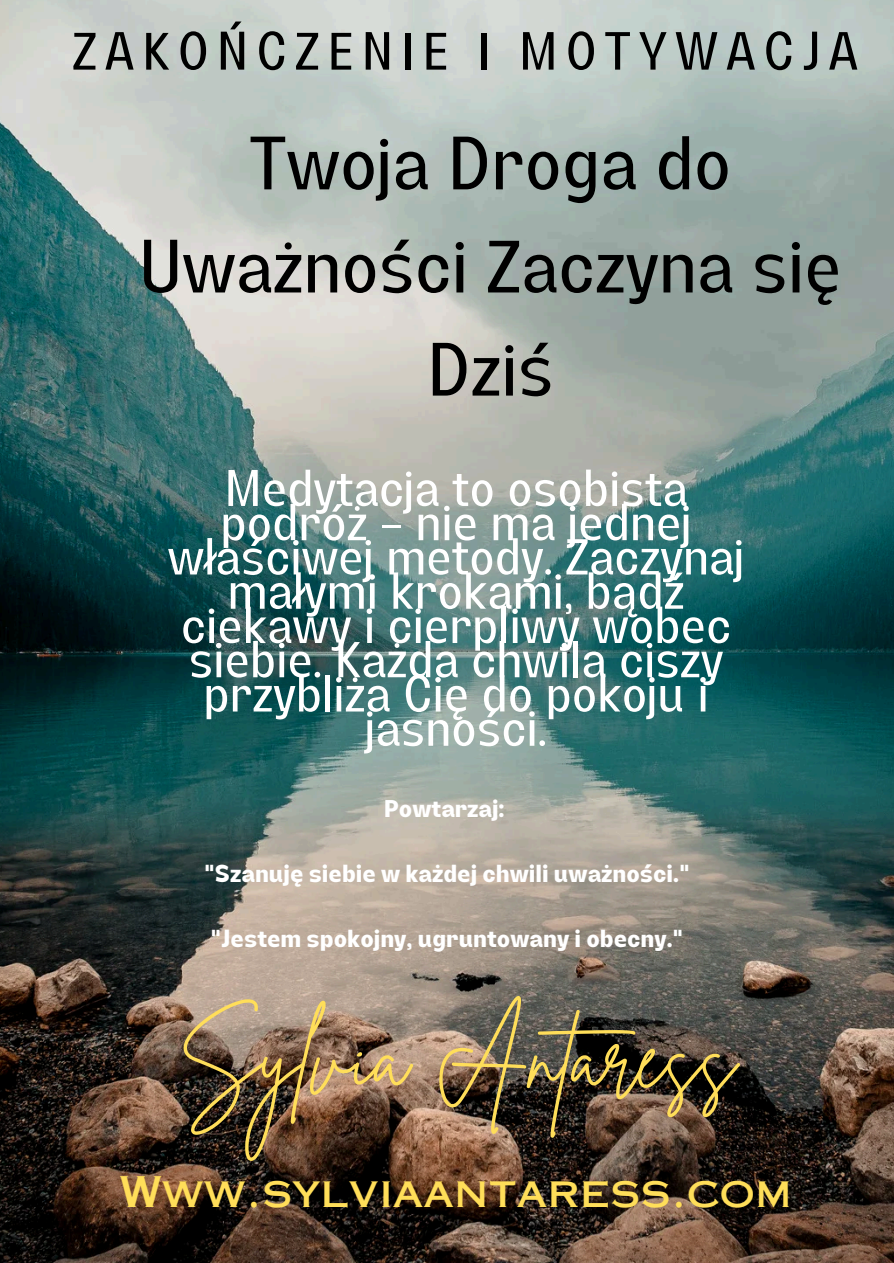
<style>
.page{position:relative;width:894px;height:1263px;background:#fff}
.page>*{position:absolute;margin:0;border:0;box-sizing:border-box;transform-origin:0 0}
.t1{font:87px "Brittany Signature";color:#ffde59}
.t2{font:73.8px/103.1px "Lazord";color:#000;text-align:center}
.t3{font:52.5px "Lazord";letter-spacing:.15em;color:#000}
.t4{font:50.4px "Lazord";color:#fff}
.t5{font:42px "Copperplate Gothic LT Pro 31 AB";color:#ffde59}
.t6{font:700 24px "Lazord";color:#fff}
</style>
<div class="page">
<img style="left:0;top:0;width:893px;height:1262px">
<h2 class="t3" style="left:72px;top:32px;width:787px">ZAKOŃCZENIE I MOTYWACJA</h2>
<h4 class="t2" style="left:139px;top:121px;width:703px">Twoja Droga do<br>Uważności Zaczyna się<br>Dziś</h4>
<h3 class="t4" style="left:224px;top:469px;width:464px">Medytacja to osobista</h3>
<h3 class="t4" style="left:220px;top:503px;width:472px">podróż – nie ma jednej</h3>
<h3 class="t4" style="left:167px;top:538px;width:578px">właściwej metody. Zaczynaj</h3>
<h3 class="t4" style="left:227px;top:572px;width:458px">małymi krokami, bądź</h3>
<h3 class="t4" style="left:181px;top:606px;width:551px">ciekawy i cierpliwy wobec</h3>
<h3 class="t4" style="left:189px;top:640px;width:536px">siebie. Każda chwila ciszy</h3>
<h3 class="t4" style="left:203px;top:675px;width:506px">przybliża Cię do pokoju i</h3>
<h3 class="t4" style="left:365px;top:709px;width:183px">jasności.</h3>
<p class="t6" style="left:383px;top:799px;width:123px">Powtarzaj:</p>
<p class="t6" style="left:204px;top:864px;width:487px">"Szanuję siebie w każdej chwili uważności."</p>
<p class="t6" style="left:210px;top:929px;width:474px">"Jestem spokojny, ugruntowany i obecny."</p>
<h1 class="t1" style="left:179px;top:1000px;width:558px">Sylvia Antaress</h1>
<h5 class="t5" style="left:120px;top:1176px;width:673px">Www.sylviaantaress.com</h5>
</div>
